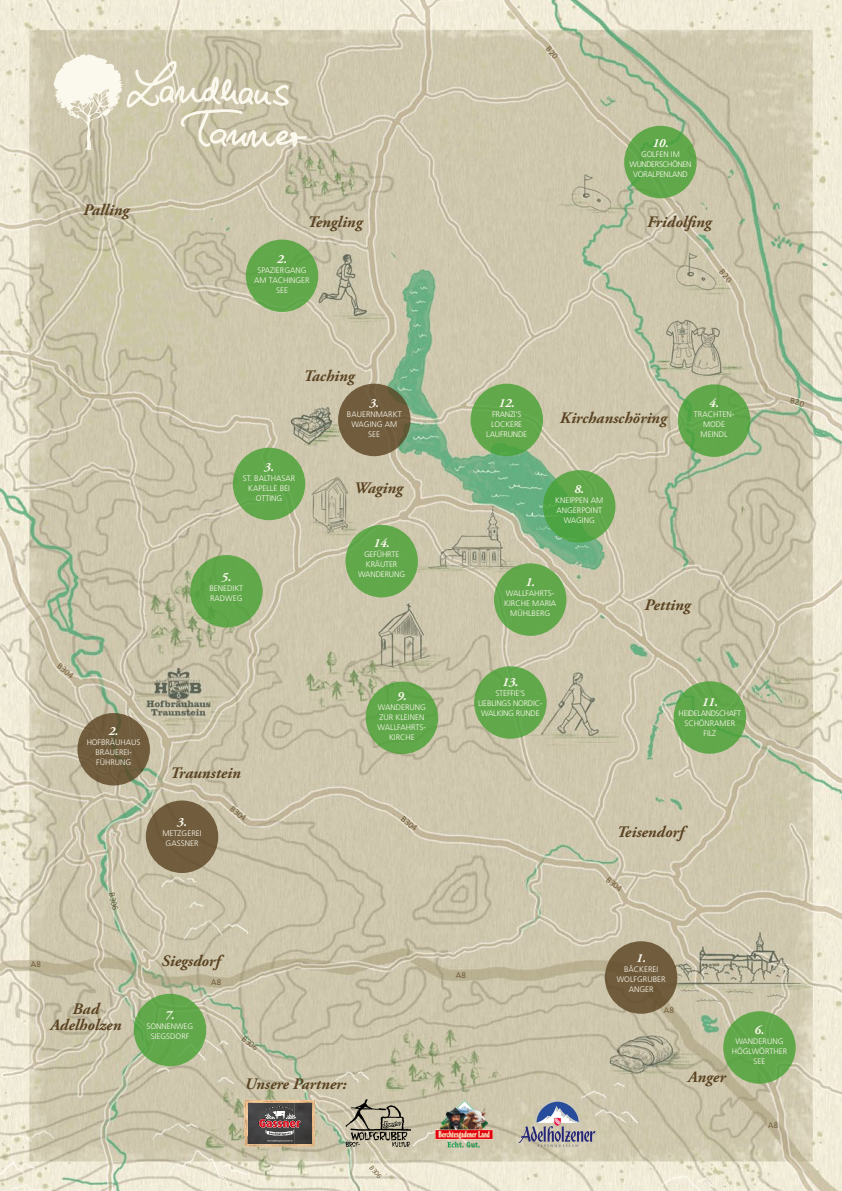
<style>
.page{position:relative;width:842px;height:1191px;background:#fff}
.page>*{position:absolute;margin:0;border:0;box-sizing:border-box;transform-origin:0 0}
.t1{font:italic 700 16px/16px "Adobe Garamond Pro";color:#5a4322;text-align:center}
.t2{font:italic 700 12.5px "Adobe Garamond Pro";color:#fbf8ed}
.t3{font:300 8px/10px "Frutiger LT";color:#fbf8ed;text-align:center}
.t4{font:300 8px/10px "Frutiger LT";letter-spacing:-.02em;color:#fbf8ed;text-align:center}
.t5{font:300 8px "Frutiger LT";letter-spacing:.04em;color:#5a4322}
.t6{font:300 8px/10px "Frutiger LT";letter-spacing:-.04em;color:#fbf8ed;text-align:center}
.t7{font:300 6.7px "Frutiger LT";color:#5a4322}
</style>
<div class="page">
<img style="left:0;top:0;width:842px;height:1191px">
<svg style="left:338px;top:384px;width:73px;height:72px;background:#705d3d"></svg>
<div style="left:494px;top:563px;width:72px;height:73px;background:#61a84b;border-radius:50%"></div>
<div style="left:543px;top:470px;width:72px;height:72px;background:linear-gradient(to right,#4ba443,#66a94d);border-radius:50%"></div>
<div style="left:366px;top:681px;width:72px;height:73px;background:#61a84b;border-radius:50%"></div>
<svg style="left:624px;top:126px;width:73px;height:72px;background:#60a84b"></svg>
<div style="left:190px;top:555px;width:73px;height:72px;background:#61a84b;border-radius:50%"></div>
<div style="left:134px;top:993px;width:72px;height:73px;background:#61a84b;border-radius:50%"></div>
<div style="left:146px;top:800px;width:72px;height:73px;background:#715d3d;border-radius:50%"></div>
<div style="left:605px;top:941px;width:72px;height:72px;background:#715d3d;border-radius:50%"></div>
<svg style="left:77px;top:713px;width:73px;height:72px;background:#705d3e"></svg>
<div style="left:723px;top:1011px;width:73px;height:72px;background:#61a84b;border-radius:50%"></div>
<div style="left:246px;top:239px;width:72px;height:73px;background:#61a84b;border-radius:50%"></div>
<div style="left:233px;top:448px;width:72px;height:72px;background:#61a84b;border-radius:50%"></div>
<div style="left:678px;top:384px;width:72px;height:73px;background:#61a84b;border-radius:50%"></div>
<div style="left:674px;top:681px;width:72px;height:72px;background:#61a84b;border-radius:50%"></div>
<div style="left:470px;top:384px;width:73px;height:72px;background:linear-gradient(to bottom,#64a94c,#5ba74a);border-radius:50%"></div>
<div style="left:474px;top:666px;width:73px;height:72px;background:#61a84b;border-radius:50%"></div>
<div style="left:345px;top:525px;width:73px;height:72px;background:#61a84b;border-radius:50%"></div>
<svg style="left:52px;top:54px;width:255px;height:96px;background:#d5d0b8"></svg>
<svg style="left:245px;top:1100px;width:71px;height:47px;background:#79665d"></svg>
<img style="left:433px;top:1097px;width:63px;height:52px">
<img style="left:345px;top:1099px;width:65px;height:49px">
<svg style="left:518px;top:1100px;width:78px;height:47px;background:#aaa8aa"></svg>
<svg style="left:719px;top:269px;width:13px;height:14px"></svg>
<svg style="left:546px;top:46px;width:12px;height:13px"></svg>
<svg style="left:790px;top:398px;width:14px;height:9px"></svg>
<h1 class="t1" style="left:83px;top:202px;width:47px">Palling</h1>
<h2 class="t2" style="left:652px;top:136px;width:18px">10.</h2>
<p class="t4" style="left:629px;top:149px;width:64px">GOLFEN IM<br>WUNDERSCHÖNEN<br>VORALPENLAND</p>
<h1 class="t1" style="left:308px;top:214px;width:56px">Tengling</h1>
<h1 class="t1" style="left:647px;top:214px;width:66px">Fridolfing</h1>
<h2 class="t2" style="left:277px;top:251px;width:11px">2.</h2>
<p class="t3" style="left:254px;top:265px;width:57px">SPAZIERGANG<br>AM TACHINGER<br>SEE</p>
<h1 class="t1" style="left:303px;top:368px;width:53px">Taching</h1>
<h2 class="t2" style="left:369px;top:395px;width:11px">3.</h2>
<p class="t3" style="left:347px;top:409px;width:56px">BAUERNMARKT<br>WAGING AM<br>SEE</p>
<h2 class="t2" style="left:264px;top:459px;width:11px">3.</h2>
<p class="t3" style="left:243px;top:473px;width:54px">ST. BALTHASAR<br>KAPELLE BEI<br>OTTING</p>
<h1 class="t1" style="left:354px;top:480px;width:50px">Waging</h1>
<h2 class="t2" style="left:222px;top:570px;width:11px">5.</h2>
<p class="t3" style="left:209px;top:584px;width:35px;text-align:left">BENEDIKT<br>RADWEG</p>
<h2 class="t2" style="left:374px;top:536px;width:18px">14.</h2>
<p class="t4" style="left:358px;top:549px;width:48px">GEFÜHRTE<br>KRÄUTER<br>WANDERUNG</p>
<p class="t5" style="left:61px;top:661px;width:19px;rotate:38deg">B304</p>
<h2 class="t2" style="left:109px;top:724px;width:11px">2.</h2>
<p class="t3" style="left:87px;top:737px;width:55px">HOFBRÄUHAUS<br>BRAUEREI-<br>FÜHRUNG</p>
<h1 class="t1" style="left:170px;top:765px;width:72px">Traunstein</h1>
<h2 class="t2" style="left:177px;top:815px;width:11px">3.</h2>
<p class="t3" style="left:162px;top:828px;width:41px">METZGEREI<br>GASSNER</p>
<p class="t5" style="left:234px;top:804px;width:19px;rotate:38deg">B304</p>
<p class="t5" style="left:116px;top:891px;width:19px;rotate:78deg">B306</p>
<p class="t5" style="left:31px;top:960px;width:12px">A8</p>
<h1 class="t1" style="left:50px;top:1001px;width:73px">Bad<br>Adelholzen</h1>
<h1 class="t1" style="left:162px;top:953px;width:60px">Siegsdorf</h1>
<h2 class="t2" style="left:165px;top:1008px;width:11px">7.</h2>
<p class="t3" style="left:147px;top:1021px;width:48px">SONNENWEG<br>SIEGSDORF</p>
<p class="t5" style="left:211px;top:977px;width:12px">A8</p>
<p class="t5" style="left:246px;top:1034px;width:19px;rotate:38deg">B306</p>
<h1 class="t1" style="left:245px;top:1076px;width:103px">Unsere Partner:</h1>
<h2 class="t2" style="left:397px;top:688px;width:11px">9.</h2>
<p class="t3" style="left:378px;top:702px;width:50px">WANDERUNG<br>ZUR KLEINEN<br>WALLFAHRTS-<br>KIRCHE</p>
<p class="t5" style="left:405px;top:814px;width:19px;rotate:38deg">B304</p>
<p class="t7" style="left:374px;top:1163px;width:16px;rotate:50deg">B306</p>
<h2 class="t2" style="left:499px;top:395px;width:18px">12.</h2>
<p class="t4" style="left:486px;top:409px;width:42px">FRANZI‘S<br>LOCKERE<br>LAUFRUNDE</p>
<h1 class="t1" style="left:560px;top:410px;width:108px">Kirchanschöring</h1>
<h2 class="t2" style="left:574px;top:482px;width:11px">8.</h2>
<p class="t3" style="left:555px;top:495px;width:50px">KNEIPPEN AM<br>ANGERPOINT<br>WAGING</p>
<h2 class="t2" style="left:709px;top:396px;width:11px">4.</h2>
<p class="t3" style="left:694px;top:410px;width:42px">TRACHTEN-<br>MODE<br>MEINDL</p>
<h2 class="t2" style="left:525px;top:575px;width:11px">1.</h2>
<p class="t3" style="left:504px;top:589px;width:54px">WALLFAHRTS-<br>KIRCHE MARIA<br>MÜHLBERG</p>
<h2 class="t2" style="left:502px;top:674px;width:18px">13.</h2>
<p class="t4" style="left:478px;top:688px;width:66px">STEFFIE‘S<br>LIEBLINGS NORDIC-<br>WALKING RUNDE</p>
<h1 class="t1" style="left:644px;top:597px;width:48px">Petting</h1>
<h2 class="t2" style="left:702px;top:695px;width:18px">11.</h2>
<p class="t6" style="left:679px;top:709px;width:64px">HEIDELANDSCHAFT<br>SCHÖNRAMER<br>FILZ</p>
<p class="t5" style="left:456px;top:970px;width:12px">A8</p>
<h1 class="t1" style="left:617px;top:824px;width:69px">Teisendorf</h1>
<p class="t5" style="left:610px;top:875px;width:19px;rotate:38deg">B304</p>
<h2 class="t2" style="left:636px;top:950px;width:11px">1.</h2>
<p class="t3" style="left:617px;top:964px;width:50px">BÄCKEREI<br>WOLFGRUBER<br>ANGER</p>
<p class="t5" style="left:664px;top:1006px;width:12px">A8</p>
<h2 class="t2" style="left:755px;top:1023px;width:11px">6.</h2>
<p class="t3" style="left:732px;top:1036px;width:57px">WANDERUNG<br>HÖGLWÖRTHER<br>SEE</p>
<h1 class="t1" style="left:688px;top:1069px;width:39px">Anger</h1>
<p class="t5" style="left:768px;top:1120px;width:12px">A8</p>
</div>
